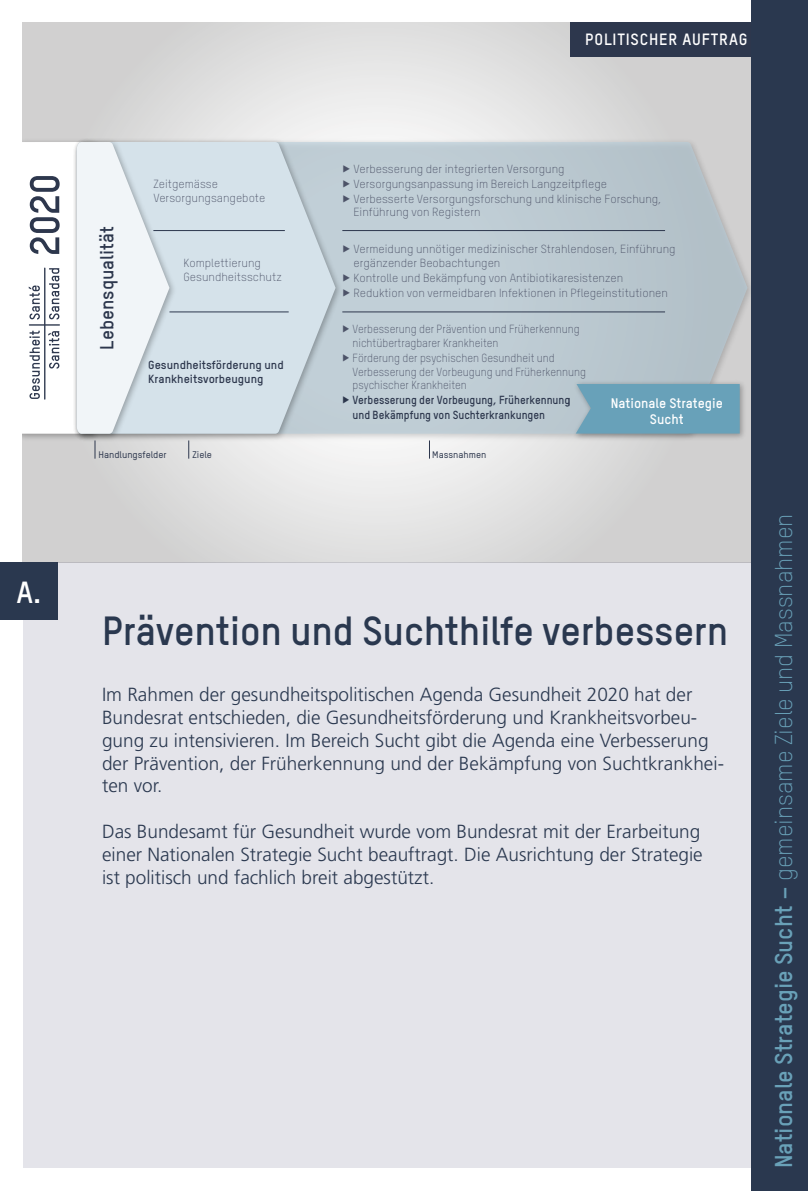
<style>
.page{position:relative;width:808px;height:1191px;background:#fff}
.page>*{position:absolute;margin:0;border:0;box-sizing:border-box;transform-origin:0 0}
.t1{font:700 40px "TSTAR";letter-spacing:-.01em;color:#2a384f}
.t2{font:700 30px "TSTAR";color:#fff}
.t3{font:300 24px "TSTAR";color:#69a1b8}
.t4{font:300 19px/22.8px "Frutiger";color:#2a384f}
.t5{font:700 18.6px "TSTAR";color:#2d374d}
.t6{font:700 16px "TSTAR";color:#fff}
.t7{font:700 13.6px/16.4px "TSTAR";color:#fff;text-align:center}
.t8{font:300 11.6px/14.4px "TSTAR";color:#4d5368}
.t9{font:300 11.6px/14px "TSTAR";color:#4d5368;scale:.95 1}
.t10{font:700 11.6px/14.8px "TSTAR";color:#2d374d;scale:.95 1}
.t11{font:700 11.6px/13.8px "TSTAR";color:#2d374d}
.t12{font:500 9.4px "TSTAR";color:#2d374d}
.s1{font-weight:700}
</style>
<div class="page">
<div style="left:23px;top:522px;width:762px;height:646px;background:#e4e4ea"></div>
<svg style="left:23px;top:23px;width:728px;height:539px;background:#dcdcdc"></svg>
<img style="left:23px;top:135px;width:47px;height:308px">
<img style="left:346px;top:135px;width:405px;height:308px">
<svg style="left:346px;top:142px;width:401px;height:292px;background:#bcc9d1"></svg>
<img style="left:179px;top:135px;width:167px;height:308px">
<svg style="left:179px;top:142px;width:157px;height:292px;background:#cfdde5"></svg>
<img style="left:70px;top:135px;width:109px;height:308px">
<hr style="left:153px;top:230px;width:132px;height:1px;background:#2d374d">
<hr style="left:342px;top:230px;width:323px;height:1px;background:#2d374d">
<hr style="left:342px;top:311px;width:323px;height:1px;background:#2d374d">
<hr style="left:169px;top:311px;width:120px;height:1px;background:#2d374d">
<svg style="left:23px;top:142px;width:146px;height:292px"></svg>
<div style="left:570px;top:23px;width:185px;height:34px;background:#2d374d"></div>
<img style="left:570px;top:378px;width:179px;height:64px">
<div style="left:576px;top:384px;width:164px;height:49px;background:#68a1b9"></div>
<svg style="left:188px;top:440px;width:1px;height:18px"></svg>
<svg style="left:429px;top:440px;width:1px;height:18px"></svg>
<svg style="left:95px;top:440px;width:1px;height:18px"></svg>
<div style="left:0;top:562px;width:58px;height:58px;background:#2a384f"></div>
<div style="left:751px;top:0;width:57px;height:1191px;background:#2a384f"></div>
<svg style="left:343px;top:165px;width:7px;height:7px"></svg>
<svg style="left:343px;top:180px;width:7px;height:7px"></svg>
<svg style="left:343px;top:195px;width:7px;height:7px"></svg>
<svg style="left:343px;top:325px;width:6px;height:7px"></svg>
<svg style="left:343px;top:354px;width:6px;height:7px"></svg>
<svg style="left:343px;top:396px;width:6px;height:8px"></svg>
<svg style="left:343px;top:245px;width:7px;height:8px"></svg>
<svg style="left:343px;top:274px;width:7px;height:7px"></svg>
<svg style="left:343px;top:289px;width:7px;height:7px"></svg>
<h2 class="t2" style="left:16px;top:573px;width:26px">A.</h2>
<p class="t6" style="left:585px;top:29px;width:164px">POLITISCHER AUFTRAG</p>
<p class="t5" style="left:95px;top:350px;width:125px;rotate:-90deg">Lebensqualität</p>
<p class="t8" style="left:153px;top:177px;width:114px;line-height:13.8px">Zeitgemässe<br>Versorgungsangebote</p>
<p class="t8" style="left:183px;top:256px;width:100px;line-height:13.8px">Komplettierung<br>Gesundheitsschutz</p>
<p class="t11" style="left:148px;top:358px;width:137px">Gesundheitsförderung und<br>Krankheitsvorbeugung</p>
<p class="t8" style="left:353px;top:162px;width:309px">Verbesserung der integrierten Versorgung Versorgungsanpassung im Bereich Langzeitpflege Verbesserte Versorgungsforschung und klinische Forschung, Einführung von Registern</p>
<p class="t8" style="left:353px;top:242px;width:324px">Vermeidung unnötiger medizinischer Strahlendosen, Einführung ergänzender Beobachtungen<br>Kontrolle und Bekämpfung von Antibiotikaresistenzen Reduktion von vermeidbaren Infektionen in Pflegeinstitutionen</p>
<p class="t9" style="left:352px;top:322px;width:247px">Verbesserung der Prävention und Früherkennung nichtübertragbarer Krankheiten<br>Förderung der psychischen Gesundheit und Verbesserung der Vorbeugung und Früherkennung psychischer Krankheiten</p>
<p class="t10" style="left:352px;top:392px;width:231px">Verbesserung der Vorbeugung, Früherkennung und Bekämpfung von Suchterkrankungen</p>
<p class="t7" style="left:611px;top:394px;width:114px">Nationale Strategie<br>Sucht</p>
<p class="t12" style="left:99px;top:449px;width:70px">Handlungsfelder</p>
<p class="t12" style="left:193px;top:449px;width:21px">Ziele</p>
<p class="t12" style="left:432px;top:449px;width:56px">Massnahmen</p>
<h1 class="t1" style="left:102px;top:605px;width:628px">Prävention und Suchthilfe verbessern</h1>
<p class="t4" style="left:102px;top:683px;width:623px">Im Rahmen der gesundheitspolitischen Agenda Gesundheit 2020 hat der Bundesrat entschieden, die Gesundheitsförderung und Krankheitsvorbeu&shy;gung zu intensivieren. Im Bereich Sucht gibt die Agenda eine Verbesserung der Prävention, der Früherkennung und der Bekämpfung von Suchtkrankhei&shy;ten vor.</p>
<p class="t4" style="left:102px;top:820px;width:602px">Das Bundesamt für Gesundheit wurde vom Bundesrat mit der Erarbeitung einer Nationalen Strategie Sucht beauftragt. Die Ausrichtung der Strategie ist politisch und fachlich breit abgestützt.</p>
<p class="t3" style="left:769px;top:1168px;width:656px;rotate:-90deg"><span class="s1">Nationale Strategie Sucht –</span> gemeinsame Ziele und Massnahmen</p>
</div>
